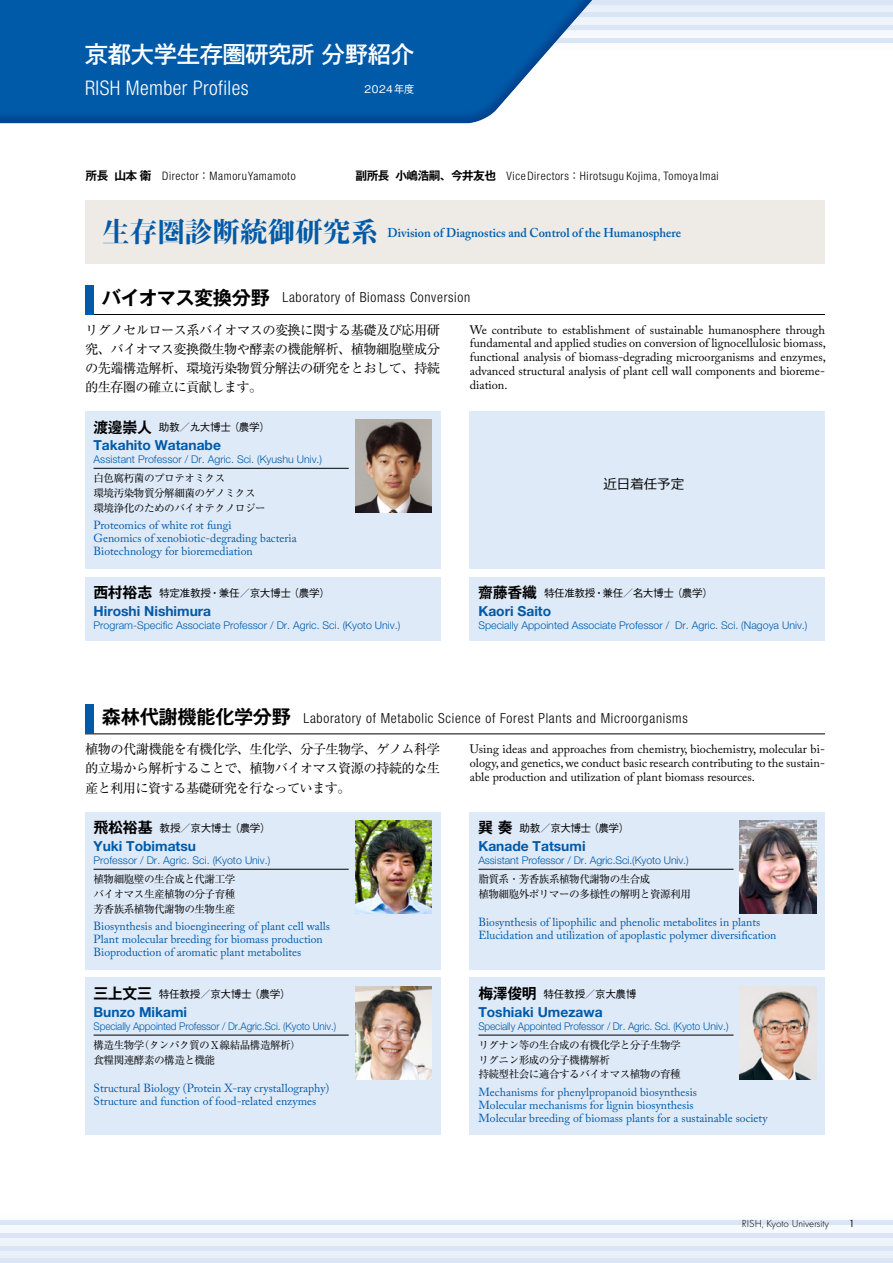
<style>
.page{position:relative;width:893px;height:1263px;background:#fff}
.page>*{position:absolute;margin:0;border:0;box-sizing:border-box;transform-origin:0 0}
.t1{font:23.4px "Shuei Go Gin Std B";letter-spacing:-.02em;color:#fff}
.t2{font:300 condensed 20.25px "Helvetica Neue LT Std";letter-spacing:.02em;color:#fff}
.t3{font:300 condensed 13.8px "Helvetica Neue LT Std";letter-spacing:.05em;color:#000}
.t4{font:700 13.8px "Helvetica Neue LT Std";color:#005aa8}
.t5{font:13.5px "Meiryo";letter-spacing:-.005em;color:#000}
.t6{font:13.35px/19.2px "Ryumin Pro";letter-spacing:-.045em;color:#000;text-align:justify}
.t7{font:600 12.75px "Adobe Caslon Pro";color:#005aa8;scale:.96 1}
.t8{font:12.15px/13.8px "Adobe Caslon Pro";color:#000;text-align:justify}
.t9{font:11.7px/12.8px "Adobe Caslon Pro";color:#005aa8}
.t10{font:300 condensed 11.7px "Helvetica Neue LT Std";letter-spacing:.05em;color:#000}
.t11{font:300 10.65px "Helvetica Neue LT Std";color:#005aa8}
.t12{font:10.65px/14.9px "Ryumin Pro";letter-spacing:-.05em;color:#000}
.t13{font:500 10.65px "Gothic BBB Pro";letter-spacing:-.035em;color:#000}
.t14{font:300 10.65px "Helvetica Neue LT Std";color:#005aa8;scale:.94 1}
.t15{font:300 10.65px "Futura PT";color:#000}
.t16{font:500 10.65px "Gothic BBB Pro";letter-spacing:.05em;color:#fff}
.t17{font:10.65px "Futura PT";color:#000}
.s1{font-family:"Gothic MB101 Pro De";font-weight:700;font-stretch:normal}
.s2{font-family:"Gothic BBB Pro";font-weight:500;font-stretch:normal}
.s3{font-family:"Kocho Std";font-weight:800;font-size:27.6px}
.s4{font-family:"Gothic MB101 Pro De";font-weight:700;font-stretch:normal;font-size:19.2px}
.s5{font-family:"Gothic MB101 Pro De";font-weight:700;font-size:14.85px}
</style>
<div class="page">
<svg style="left:632px;top:4px;width:261px;height:28px;fill:#ebf2fa"></svg>
<hr style="left:0;top:0;width:893px;height:4px;background:#dae5f5">
<hr style="left:0;top:13px;width:893px;height:4px;background:#dae5f5">
<hr style="left:0;top:26px;width:893px;height:4px;background:#dae5f5">
<div style="left:0;top:38px;width:893px;height:5px;background:#dae5f5"></div>
<svg style="left:0;top:1232px;width:893px;height:27px;fill:#ebf2fa"></svg>
<hr style="left:0;top:1259px;width:893px;height:4px;background:#dae5f5">
<hr style="left:0;top:1246px;width:893px;height:4px;background:#dae5f5">
<hr style="left:0;top:1233px;width:893px;height:4px;background:#dae5f5">
<div style="left:0;top:1220px;width:893px;height:5px;background:#dae5f5"></div>
<hr style="left:85px;top:314px;width:740px;height:1px;background:#000">
<div style="left:85px;top:285px;width:9px;height:30px;background:#005aa8"></div>
<div style="left:0;top:0;width:632px;height:125px;background:#00539d;opacity:.36"></div>
<div style="left:85px;top:200px;width:740px;height:64px;background:#eeeae5"></div>
<div style="left:85px;top:812px;width:355px;height:157px;background:#dfeaf8"></div>
<hr style="left:94px;top:869px;width:255px;height:1px;background:#000">
<img style="left:355px;top:820px;width:77px;height:94px">
<hr style="left:85px;top:734px;width:740px;height:1px;background:#000">
<div style="left:85px;top:704px;width:9px;height:30px;background:#005aa8"></div>
<div style="left:470px;top:978px;width:355px;height:157px;background:#dfeaf8"></div>
<hr style="left:478px;top:1035px;width:255px;height:1px;background:#000">
<img style="left:740px;top:986px;width:76px;height:94px">
<div style="left:470px;top:812px;width:355px;height:157px;background:#dfeaf8"></div>
<hr style="left:478px;top:869px;width:255px;height:1px;background:#000">
<img style="left:740px;top:820px;width:76px;height:94px">
<div style="left:85px;top:978px;width:355px;height:157px;background:#dfeaf8"></div>
<hr style="left:94px;top:1035px;width:255px;height:1px;background:#000">
<img style="left:355px;top:986px;width:77px;height:94px">
<div style="left:85px;top:411px;width:355px;height:157px;background:#dfeaf8"></div>
<hr style="left:94px;top:468px;width:255px;height:1px;background:#000">
<img style="left:355px;top:419px;width:77px;height:94px">
<div style="left:85px;top:577px;width:355px;height:63px;background:#dfeaf8"></div>
<div style="left:470px;top:411px;width:355px;height:157px;background:#dfeaf8"></div>
<div style="left:470px;top:577px;width:355px;height:63px;background:#dfeaf8"></div>
<h1 class="t1" style="left:85px;top:38px;width:331px">京都大学生存圏研究所 分野紹介</h1>
<p class="t16" style="left:365px;top:81px;width:51px">2024年度</p>
<h2 class="t2" style="left:85px;top:77px;width:165px">RISH Member Profiles</h2>
<p class="t10" style="left:86px;top:169px;width:212px"><span class="s1">所長 山本 衛　</span>Director<span class="s2">：</span> Mamoru Yamamoto</p>
<p class="t10" style="left:356px;top:169px;width:365px"><span class="s1">副所長 小嶋浩嗣、今井友也</span> Vice Directors<span class="s2">：</span> Hirotsugu Kojima, Tomoya Imai</p>
<p class="t7" style="left:102px;top:225px;width:605px"><span class="s3">生存圏診断統御研究系</span> Division of Diagnostics and Control of the Humanosphere</p>
<p class="t3" style="left:102px;top:289px;width:370px"><span class="s4">バイオマス変換分野</span> Laboratory of Biomass Conversion</p>
<p class="t6" style="left:85px;top:319px;width:357px">リグノセルロース系バイオマスの変換に関する基礎及び応用研究、バイオマス変換微生物や酵素の機能解析、植物細胞壁成分の先端構造解析、環境汚染物質分解法の研究をとおして、持続的生存圏の確立に貢献します。</p>
<p class="t8" style="left:470px;top:322px;width:357px">We contribute to establishment of sustainable humanosphere through fundamental and applied studies on conversion of lignocellulosic biomass, functional analysis of biomass-degrading microorganisms and enzymes, advanced structural analysis of plant cell wall components and bioreme&shy;diation.</p>
<p class="t13" style="left:93px;top:418px;width:178px"><span class="s5">渡邊崇人</span> 助教／九大博士（農学）</p>
<p class="t4" style="left:94px;top:436px;width:129px">Takahito Watanabe</p>
<p class="t11" style="left:94px;top:452px;width:230px">Assistant Professor / Dr. Agric. Sci. (Kyushu Univ.)</p>
<p class="t12" style="left:94px;top:470px;width:174px">白色腐朽菌のプロテオミクス<br>環境汚染物質分解細菌のゲノミクス環境浄化のためのバイオテクノロジー</p>
<p class="t9" style="left:94px;top:519px;width:205px">Proteomics of white rot fungi<br>Genomics of xenobiotic-degrading bacteria<br>Biotechnology for bioremediation</p>
<p class="t13" style="left:93px;top:584px;width:238px"><span class="s5">西村裕志</span> 特定准教授・兼任／京大博士（農学）</p>
<p class="t4" style="left:94px;top:602px;width:119px">Hiroshi Nishimura</p>
<p class="t11" style="left:94px;top:618px;width:308px">Program-Specific Associate Professor / Dr. Agric. Sci. (Kyoto Univ.)</p>
<p class="t5" style="left:603px;top:475px;width:82px">近日着任予定</p>
<p class="t13" style="left:478px;top:584px;width:236px"><span class="s5">齋藤香織</span> 特任准教授・兼任／名大博士（農学）</p>
<p class="t4" style="left:478px;top:602px;width:74px">Kaori Saito</p>
<p class="t11" style="left:478px;top:618px;width:331px">Specially Appointed Associate Professor / Dr. Agric. Sci. (Nagoya Univ.)</p>
<p class="t3" style="left:102px;top:710px;width:587px"><span class="s4">森林代謝機能化学分野</span> Laboratory of Metabolic Science of Forest Plants and Microorganisms</p>
<p class="t6" style="left:85px;top:739px;width:357px">植物の代謝機能を有機化学、生化学、分子生物学、ゲノム科学的立場から解析することで、植物バイオマス資源の持続的な生産と利用に資する基礎研究を行なっています。</p>
<p class="t8" style="left:470px;top:742px;width:357px">Using ideas and approaches from chemistry, biochemistry, molecular bi&shy;ology, and genetics, we conduct basic research contributing to the sustain&shy;able production and utilization of plant biomass resources.</p>
<p class="t13" style="left:93px;top:819px;width:179px"><span class="s5">飛松裕基</span> 教授／京大博士（農学）</p>
<p class="t4" style="left:94px;top:837px;width:104px">Yuki Tobimatsu</p>
<p class="t11" style="left:94px;top:853px;width:178px">Professor / Dr. Agric. Sci. (Kyoto Univ.)</p>
<p class="t12" style="left:94px;top:871px;width:143px;text-align:justify">植物細胞壁の生合成と代謝工学バイオマス生産植物の分子育種芳香族系植物代謝物の生物生産</p>
<p class="t9" style="left:94px;top:920px;width:238px">Biosynthesis and bioengineering of plant cell walls<br>Plant molecular breeding for biomass production<br>Bioproduction of aromatic plant metabolites</p>
<p class="t13" style="left:93px;top:985px;width:199px"><span class="s5">三上文三</span> 特任教授／京大博士（農学）</p>
<p class="t4" style="left:94px;top:1003px;width:95px">Bunzo Mikami</p>
<p class="t14" style="left:94px;top:1019px;width:260px">Specially Appointed Professor / Dr.Agric.Sci. (Kyoto Univ.)</p>
<p class="t12" style="left:94px;top:1036px;width:214px">構造生物学（タンパク質のX線結晶構造解析）　食糧関連酵素の構造と機能</p>
<p class="t9" style="left:94px;top:1081px;width:237px">Structural Biology (Protein X-ray crystallography)<br>Structure and function of food-related enzymes</p>
<p class="t13" style="left:478px;top:819px;width:153px"><span class="s5">巽 奏</span> 助教／京大博士（農学）</p>
<p class="t4" style="left:478px;top:837px;width:109px">Kanade Tatsumi</p>
<p class="t11" style="left:478px;top:853px;width:212px">Assistant Professor / Dr. Agric.Sci.(Kyoto Univ.)</p>
<p class="t12" style="left:478px;top:871px;width:214px">脂質系・芳香族系植物代謝物の生合成<br>植物細胞外ポリマーの多様性の解明と資源利用</p>
<p class="t9" style="left:478px;top:915px;width:300px">Biosynthesis of lipophilic and phenolic metabolites in plants<br>Elucidation and utilization of apoplastic polymer diversification</p>
<p class="t13" style="left:478px;top:985px;width:160px"><span class="s5">梅澤俊明</span> 特任教授／京大農博</p>
<p class="t4" style="left:478px;top:1003px;width:126px">Toshiaki Umezawa</p>
<p class="t14" style="left:478px;top:1019px;width:268px">Specially Appointed Professor / Dr. Agric. Sci. (Kyoto Univ.)</p>
<p class="t12" style="left:478px;top:1036px;width:204px">リグナン等の生合成の有機化学と分子生物学リグニン形成の分子機構解析<br>持続型社会に適合するバイオマス植物の育種</p>
<p class="t9" style="left:478px;top:1085px;width:291px">Mechanisms for phenylpropanoid biosynthesis<br>Molecular mechanisms for lignin biosynthesis<br>Molecular breeding of biomass plants for a sustainable society</p>
<p class="t15" style="left:742px;top:1217px;width:89px">RISH, Kyoto University</p>
<p class="t17" style="left:849px;top:1217px;width:8px">1</p>
</div>
